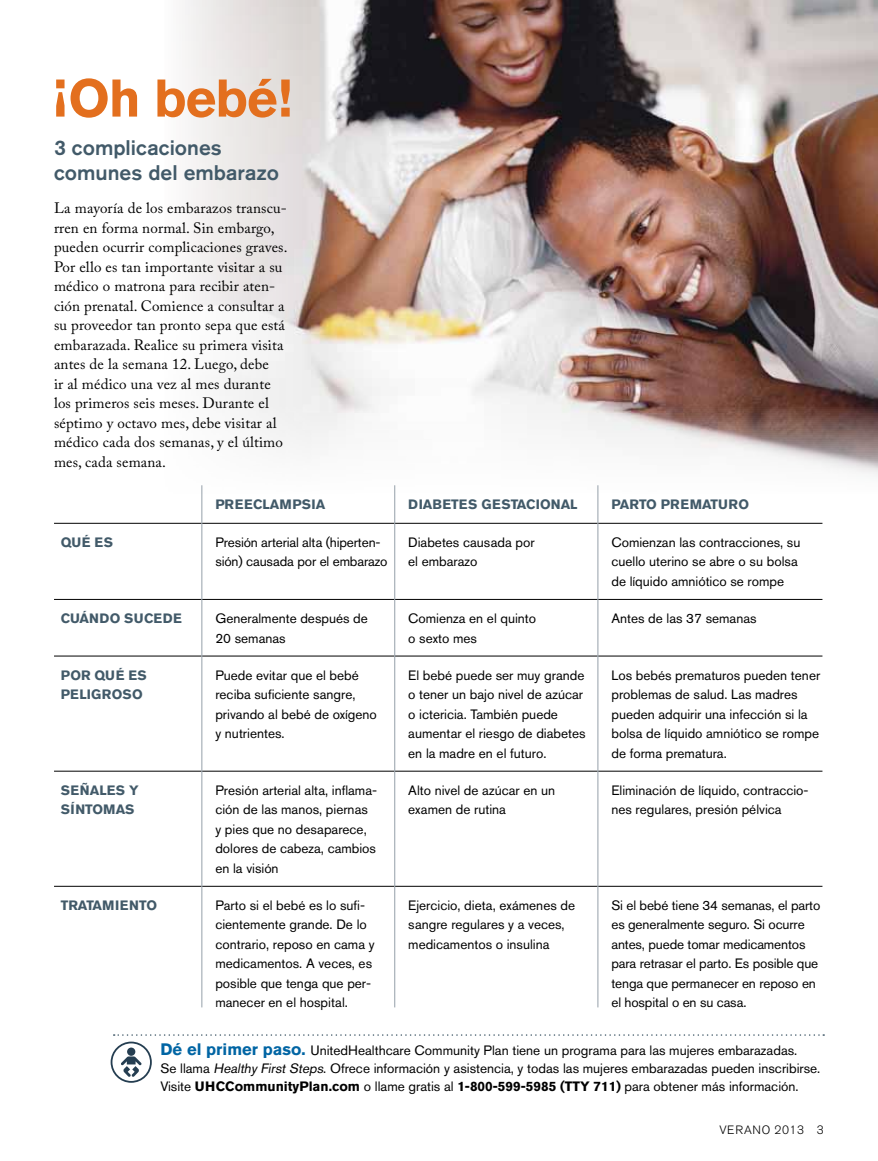
<style>
.page{position:relative;width:878px;height:1161px;background:#fff}
.page>*{position:absolute;margin:0;border:0;box-sizing:border-box;transform-origin:0 0}
.t1{font:700 52.5px "Akzidenz Grotesk BE";color:#e36f1e}
.t2{font:500 21px/25.2px "Akzidenz Grotesk BE";color:#425a69}
.t3{font:15px/19.5px "Adobe Caslon Pro";letter-spacing:.01em;color:#000}
.t4{font:13.5px/19.5px "Akzidenz Grotesk BE";color:#000}
.t5{font:700 13.5px/19.5px "Akzidenz Grotesk BE";color:#425a69}
.t6{font:300 12px "Akzidenz Grotesk BE";letter-spacing:.04em;color:#000}
.s1{font-weight:700;font-size:16.5px;color:#0065a4}
.s2{font-style:italic}
.s3{font-weight:700}
</style>
<div class="page">
<img style="left:185px;top:0;width:693px;height:493px">
<hr style="left:54px;top:523px;width:148px;height:1px;background:#000">
<hr style="left:202px;top:523px;width:192px;height:1px;background:#000">
<hr style="left:395px;top:523px;width:202px;height:1px;background:#000">
<hr style="left:598px;top:523px;width:224px;height:1px;background:#000">
<hr style="left:54px;top:599px;width:148px;height:1px;background:#000">
<hr style="left:202px;top:599px;width:192px;height:1px;background:#000">
<hr style="left:395px;top:599px;width:202px;height:1px;background:#000">
<hr style="left:598px;top:599px;width:224px;height:1px;background:#000">
<hr style="left:54px;top:656px;width:148px;height:1px;background:#000">
<hr style="left:202px;top:656px;width:192px;height:1px;background:#000">
<hr style="left:395px;top:656px;width:202px;height:1px;background:#000">
<hr style="left:598px;top:656px;width:224px;height:1px;background:#000">
<hr style="left:54px;top:771px;width:148px;height:1px;background:#000">
<hr style="left:202px;top:771px;width:192px;height:1px;background:#000">
<hr style="left:395px;top:771px;width:202px;height:1px;background:#000">
<hr style="left:598px;top:771px;width:224px;height:1px;background:#000">
<hr style="left:54px;top:886px;width:148px;height:1px;background:#000">
<hr style="left:202px;top:886px;width:192px;height:1px;background:#000">
<hr style="left:395px;top:886px;width:202px;height:1px;background:#000">
<hr style="left:598px;top:886px;width:224px;height:1px;background:#000">
<hr style="left:201px;top:485px;width:1px;height:38px;background:#95a0a9">
<hr style="left:394px;top:485px;width:1px;height:38px;background:#95a0a9">
<hr style="left:597px;top:485px;width:1px;height:38px;background:#95a0a9">
<hr style="left:201px;top:523px;width:1px;height:76px;background:#95a0a9">
<hr style="left:394px;top:523px;width:1px;height:76px;background:#95a0a9">
<hr style="left:597px;top:523px;width:1px;height:76px;background:#95a0a9">
<hr style="left:201px;top:599px;width:1px;height:57px;background:#95a0a9">
<hr style="left:394px;top:599px;width:1px;height:57px;background:#95a0a9">
<hr style="left:597px;top:599px;width:1px;height:57px;background:#95a0a9">
<hr style="left:201px;top:656px;width:1px;height:115px;background:#95a0a9">
<hr style="left:394px;top:656px;width:1px;height:115px;background:#95a0a9">
<hr style="left:597px;top:656px;width:1px;height:115px;background:#95a0a9">
<hr style="left:201px;top:771px;width:1px;height:115px;background:#95a0a9">
<hr style="left:394px;top:771px;width:1px;height:115px;background:#95a0a9">
<hr style="left:597px;top:771px;width:1px;height:115px;background:#95a0a9">
<hr style="left:201px;top:886px;width:1px;height:121px;background:#95a0a9">
<hr style="left:394px;top:886px;width:1px;height:121px;background:#95a0a9">
<hr style="left:597px;top:886px;width:1px;height:121px;background:#95a0a9">
<svg style="left:114px;top:1034px;width:710px;height:2px"></svg>
<svg style="left:111px;top:1042px;width:41px;height:41px"></svg>
<p class="t1" style="left:54px;top:68px;width:239px">¡Oh bebé!</p>
<p class="t2" style="left:54px;top:135px;width:227px">3 complicaciones comunes del embarazo</p>
<p class="t3" style="left:54px;top:199px;width:235px">La mayoría de los embarazos transcu&shy;rren en forma normal. Sin embargo, pueden ocurrir complicaciones graves.<br>Por ello es tan importante visitar a su médico o matrona para recibir aten&shy;ción prenatal. Comience a consultar a su proveedor tan pronto sepa que está embarazada. Realice su primera visita antes de la semana 12. Luego, debe<br>ir al médico una vez al mes durante los primeros seis meses. Durante el séptimo y octavo mes, debe visitar al médico cada dos semanas, y el último mes, cada semana.</p>
<p class="t5" style="left:215px;top:494px;width:20px">PREE</p>
<p class="t5" style="left:253px;top:494px;width:74px">CLAM PSIA</p>
<p class="t5" style="left:408px;top:494px;width:34px">DIABETES</p>
<p class="t5" style="left:481px;top:494px;width:96px">GESTACIONAL</p>
<p class="t5" style="left:611px;top:494px;width:28px">PARTO</p>
<p class="t5" style="left:661px;top:494px;width:21px">PREM</p>
<p class="t5" style="left:702px;top:494px;width:19px">ATURO</p>
<p class="t5" style="left:61px;top:532px;width:44px">QUÉ ES</p>
<p class="t4" style="left:215px;top:532px;width:174px">Presión arterial alta (hiperten&shy;sión) causada por el embarazo</p>
<p class="t4" style="left:408px;top:532px;width:128px">Diabetes causada por el embarazo</p>
<p class="t4" style="left:611px;top:532px;width:190px">Comienzan las contracciones, su cuello uterino se abre o su bolsa de líquido amniótico se rompe</p>
<p class="t5" style="left:61px;top:609px;width:121px">CUÁNDO SUCEDE</p>
<p class="t4" style="left:215px;top:609px;width:154px">Generalmente después de<br>20 semanas</p>
<p class="t4" style="left:408px;top:609px;width:129px">Comienza en el quinto o sexto mes</p>
<p class="t4" style="left:611px;top:609px;width:147px">Antes de las 37 semanas</p>
<p class="t5" style="left:61px;top:665px;width:78px">POR QUÉ ES<br>PELIGROSO</p>
<p class="t4" style="left:215px;top:665px;width:163px">Puede evitar que el bebé reciba suficiente sangre, privando al bebé de oxígeno y nutrientes.</p>
<p class="t4" style="left:408px;top:665px;width:179px">El bebé puede ser muy grande o tener un bajo nivel de azúcar o ictericia. También puede aumentar el riesgo de diabetes en la madre en el futuro.</p>
<p class="t4" style="left:611px;top:665px;width:210px">Los bebés prematuros pueden tener problemas de salud. Las madres pueden adquirir una infección si la bolsa de líquido amniótico se rompe de forma prematura.</p>
<p class="t5" style="left:61px;top:780px;width:48px">SE ÑALES</p>
<p class="t5" style="left:129px;top:780px;width:11px">Y</p>
<p class="t5" style="left:61px;top:800px;width:26px">SÍNTOM</p>
<p class="t5" style="left:116px;top:800px;width:20px">AS</p>
<p class="t4" style="left:215px;top:780px;width:163px">Presión arterial alta, inflama&shy;ción de las manos, piernas y pies que no desaparece, dolores de cabeza, cambios en la visión</p>
<p class="t4" style="left:408px;top:780px;width:148px">Alto nivel de azúcar en un examen de rutina</p>
<p class="t4" style="left:611px;top:780px;width:199px">Eliminación de líquido, contraccio&shy;nes regulares, presión pélvica</p>
<p class="t5" style="left:61px;top:895px;width:69px">TRATAM IENTO</p>
<p class="t4" style="left:215px;top:895px;width:161px">Parto si el bebé es lo sufi&shy;cientemente grande. De lo contrario, reposo en cama y medicamentos. A veces, es posible que tenga que per&shy;manecer en el hospital.</p>
<p class="t4" style="left:408px;top:895px;width:168px">Ejercicio, dieta, exámenes de sangre regulares y a veces, medicamentos o insulina</p>
<p class="t4" style="left:611px;top:895px;width:210px">Si el bebé tiene 34 semanas, el parto es generalmente seguro. Si ocurre antes, puede tomar medicamentos para retrasar el parto. Es posible que tenga que permanecer en reposo en el hospital o en su casa.</p>
<p class="t4" style="left:160px;top:1042px;width:661px;line-height:18px"><span class="s1">Dé el primer paso.</span> UnitedHealthcare Community Plan tiene un programa para las mujeres embarazadas.<br>Se llama <span class="s2">Healthy First Steps</span>. Ofrece información y asistencia, y todas las mujeres embarazadas pueden inscribirse.<br>Visite <span class="s3">UH CCommunityPlan.com</span> o llame gratis al <span class="s3">1-800-599-5985 (TTY</span></p>
<p class="t4" style="left:593px;top:1077px;width:207px"><span class="s3">711)</span> para obtener más información.</p>
<p class="t6" style="left:719px;top:1123px;width:17px">VERA</p>
<p class="t6" style="left:752px;top:1123px;width:73px">NO 2013 3</p>
</div>
